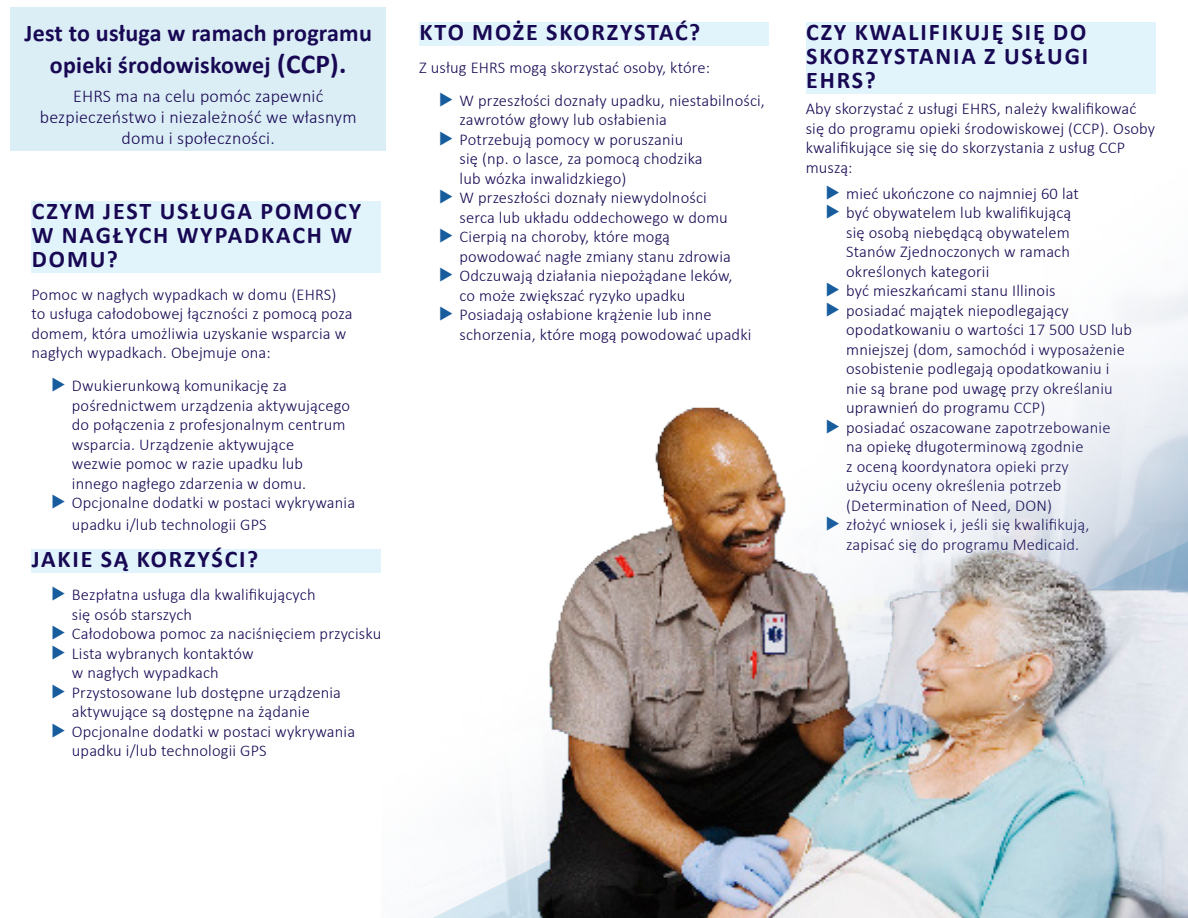
<style>
.page{position:relative;width:1188px;height:918px;background:#fff}
.page>*{position:absolute;margin:0;border:0;box-sizing:border-box;transform-origin:0 0}
.Main_Headers{font:700 24px/24px "Calibri";letter-spacing:.075em;color:#180853}
.Main_Headers-2{font:700 24px/31.5px "Calibri";letter-spacing:.01em;color:#180853;text-align:center}
.t1{font:300 18px/21px "Calibri";letter-spacing:.01em;color:#180853;text-align:center}
.t2{font:300 16.5px/19.5px "Calibri";letter-spacing:.01em;color:#180853}
.s1{font-size:27.3px}
.s2{font-family:"Proxima Nova";font-weight:400;font-size:22.5px;color:#175d9e}
</style>
<div class="page">
<div style="left:11px;top:7px;width:375px;height:144px;background:#dbeef6"></div>
<div style="left:31px;top:201px;width:350px;height:72px;background:#e1f4fc"></div>
<div style="left:31px;top:549px;width:350px;height:24px;background:#e1f4fc"></div>
<div style="left:419px;top:22px;width:350px;height:24px;background:#e1f4fc"></div>
<div style="left:806px;top:22px;width:350px;height:72px;background:#e1f4fc"></div>
<img style="left:401px;top:289px;width:787px;height:629px">
<p class="Main_Headers-2" style="left:25px;top:18px;width:349px">Jest to usługa w ramach programu opieki środowiskowej <span class="s1">(CCP).</span></p>
<p class="t1" style="left:40px;top:85px;width:318px">EHRS ma na celu pomóc zapewnić bezpieczeństwo i niezależność we własnym domu i społeczności.</p>
<h1 class="Main_Headers" style="left:32px;top:199px;width:331px">CZYM JEST USŁUGA POMOCY<br>W NAGŁYCH WYPADKACH W<br>DOMU?</h1>
<p class="t2" style="left:31px;top:284px;width:323px">Pomoc w nagłych wypadkach w domu (EHRS) to usługa całodobowej łączności z pomocą poza domem, która umożliwia uzyskanie wsparcia w nagłych wypadkach. Obejmuje ona:</p>
<p class="t2" style="left:72px;top:376px;width:280px;text-indent:-20px"><span class="s2">⊲</span> Dwukierunkową komunikację za pośrednictwem urządzenia aktywującego do połączenia z profesjonalnym centrum wsparcia. Urządzenie aktywujące<br>wezwie pomoc w razie upadku lub innego nagłego zdarzenia w domu.</p>
<p class="t2" style="left:72px;top:492px;width:285px;line-height:21.6px;text-indent:-20px"><span class="s2">⊲</span> Opcjonalne dodatki w postaci wykrywania upadku i/lub technologii GPS</p>
<h1 class="Main_Headers" style="left:32px;top:547px;width:228px">JAKIE SĄ KORZYŚCI?</h1>
<p class="t2" style="left:72px;top:585px;width:245px;text-indent:-20px"><span class="s2">⊲</span> Bezpłatna usługa dla kwalifikujących się osób starszych</p>
<p class="t2" style="left:52px;top:624px;width:331px"><span class="s2">⊲</span> Całodobowa pomoc za naciśnięciem przycisku</p>
<p class="t2" style="left:72px;top:643px;width:183px;text-indent:-20px"><span class="s2">⊲</span> Lista wybranych kontaktów w nagłych wypadkach</p>
<p class="t2" style="left:72px;top:682px;width:271px;text-indent:-20px"><span class="s2">⊲</span> Przystosowane lub dostępne urządzenia aktywujące są dostępne na żądanie</p>
<p class="t2" style="left:72px;top:721px;width:285px;text-indent:-20px"><span class="s2">⊲</span> Opcjonalne dodatki w postaci wykrywania upadku i/lub technologii GPS</p>
<h1 class="Main_Headers" style="left:420px;top:20px;width:282px">KTO MOŻE SKORZYSTAĆ?</h1>
<p class="t2" style="left:419px;top:57px;width:293px">Z usług EHRS mogą skorzystać osoby, które:</p>
<p class="t2" style="left:460px;top:90px;width:307px;text-indent:-20px"><span class="s2">⊲</span> W przeszłości doznały upadku, niestabilności, zawrotów głowy lub osłabienia</p>
<p class="t2" style="left:460px;top:129px;width:245px;text-indent:-20px"><span class="s2">⊲</span> Potrzebują pomocy w poruszaniu się (np. o lasce, za pomocą chodzika lub wózka inwalidzkiego)</p>
<p class="t2" style="left:460px;top:188px;width:270px;text-indent:-20px"><span class="s2">⊲</span> W przeszłości doznały niewydolności serca lub układu oddechowego w domu</p>
<p class="t2" style="left:460px;top:227px;width:273px;text-indent:-20px"><span class="s2">⊲</span> Cierpią na choroby, które mogą powodować nagłe zmiany stanu zdrowia</p>
<p class="t2" style="left:460px;top:266px;width:274px;text-indent:-20px"><span class="s2">⊲</span> Odczuwają działania niepożądane leków, co może zwiększać ryzyko upadku</p>
<p class="t2" style="left:460px;top:305px;width:293px;text-indent:-20px"><span class="s2">⊲</span> Posiadają osłabione krążenie lub inne schorzenia, które mogą powodować upadki</p>
<h1 class="Main_Headers" style="left:806px;top:20px;width:284px;text-align:justify">CZY KWALIFIKUJĘ SIĘ DO SKORZYSTANIA Z USŁUGI EHRS?</h1>
<p class="t2" style="left:806px;top:99px;width:351px">Aby skorzystać z usługi EHRS, należy kwalifikować się do programu opieki środowiskowej (CCP). Osoby kwalifikujące się się do skorzystania z usług CCP muszą:</p>
<p class="t2" style="left:826px;top:183px;width:255px"><span class="s2">⊲</span> mieć ukończone co najmniej 60 lat</p>
<p class="t2" style="left:846px;top:203px;width:227px;text-align:justify;text-indent:-20px"><span class="s2">⊲</span> być obywatelem lub kwalifikującą się osobą niebędącą obywatelem Stanów Zjednoczonych w ramach określonych kategorii</p>
<p class="t2" style="left:826px;top:281px;width:231px"><span class="s2">⊲</span> być mieszkańcami stanu Illinois</p>
<p class="t2" style="left:846px;top:300px;width:288px;text-indent:-20px"><span class="s2">⊲</span> posiadać majątek niepodlegający opodatkowaniu o wartości 17 500 USD lub mniejszej (dom, samochód i wyposażenie osobistenie podlegają opodatkowaniu i nie są brane pod uwagę przy określaniu uprawnień do programu CCP)</p>
<p class="t2" style="left:846px;top:417px;width:266px;text-indent:-20px"><span class="s2">⊲</span> posiadać oszacowane zapotrzebowanie na opiekę długoterminową zgodnie<br>z oceną koordynatora opieki przy użyciu oceny określenia potrzeb (Determination of Need, DON)</p>
<p class="t2" style="left:846px;top:515px;width:245px;text-indent:-20px"><span class="s2">⊲</span> złożyć wniosek i, jeśli się kwalifikują, zapisać się do programu Medicaid.</p>
</div>
